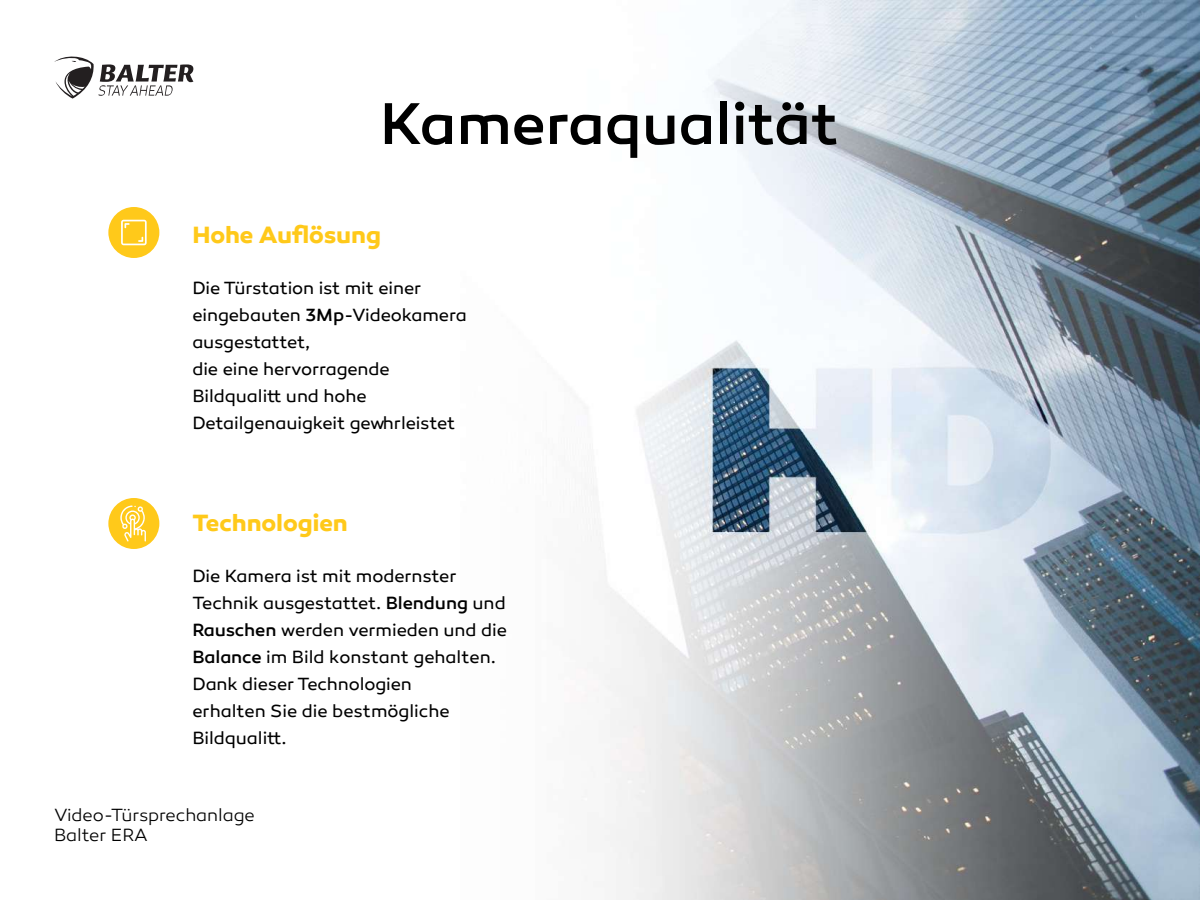
<style>
.page{position:relative;width:1200px;height:900px;background:#fff}
.page>*{position:absolute;margin:0;border:0;box-sizing:border-box;transform-origin:0 0}
.t1{font:500 60px "Canaro";letter-spacing:-.005em;color:#000}
.t2{font:700 24px "Canaro";letter-spacing:-.005em;color:#ffc91a}
.t3{font:18px/27px "Canaro";letter-spacing:-.005em;color:#000}
.t4{font:300 18px/19.5px "Canaro";letter-spacing:-.005em;color:#000}
.s1{font-weight:500}
.s2{color:#fff}
</style>
<div class="page">
<img style="left:111px;top:0;width:1088px;height:900px">
<svg style="left:54px;top:54px;width:139px;height:45px"></svg>
<div style="left:108px;top:207px;width:51px;height:51px;background:#ffc91a;border-radius:50%"></div>
<div style="left:108px;top:498px;width:51px;height:51px;background:#ffc91a;border-radius:50%"></div>
<svg style="left:121px;top:220px;width:26px;height:25px"></svg>
<svg style="left:120px;top:506px;width:26px;height:36px"></svg>
<h1 class="t1" style="left:380px;top:88px;width:460px">Kameraqualität</h1>
<h2 class="t2" style="left:192px;top:220px;width:190px">Hohe Auflösung</h2>
<p class="t3" style="left:192px;top:275px;width:276px">Die Türstation ist mit einer eingebauten <span class="s1">3Mp</span>-Videokamera ausgestattet,<br>die eine hervorragende<br>Bildqualitt und hohe<br>Detailgenauigkeit gewhrleistet<span class="s2">.</span></p>
<h2 class="t2" style="left:192px;top:508px;width:157px">Technologien</h2>
<p class="t3" style="left:192px;top:563px;width:316px">Die Kamera ist mit modernster<br>Technik ausgestattet. <span class="s1">Blendung</span> und<br><span class="s1">Rauschen</span> werden vermieden und die<br><span class="s1">Balance</span> im Bild konstant gehalten.<br>Dank dieser Technologien<br>erhalten Sie die bestmögliche<br>Bildqualitt.</p>
<p class="t4" style="left:54px;top:806px;width:202px">Video-Türsprechanlage<br>Balter ERA</p>
</div>
